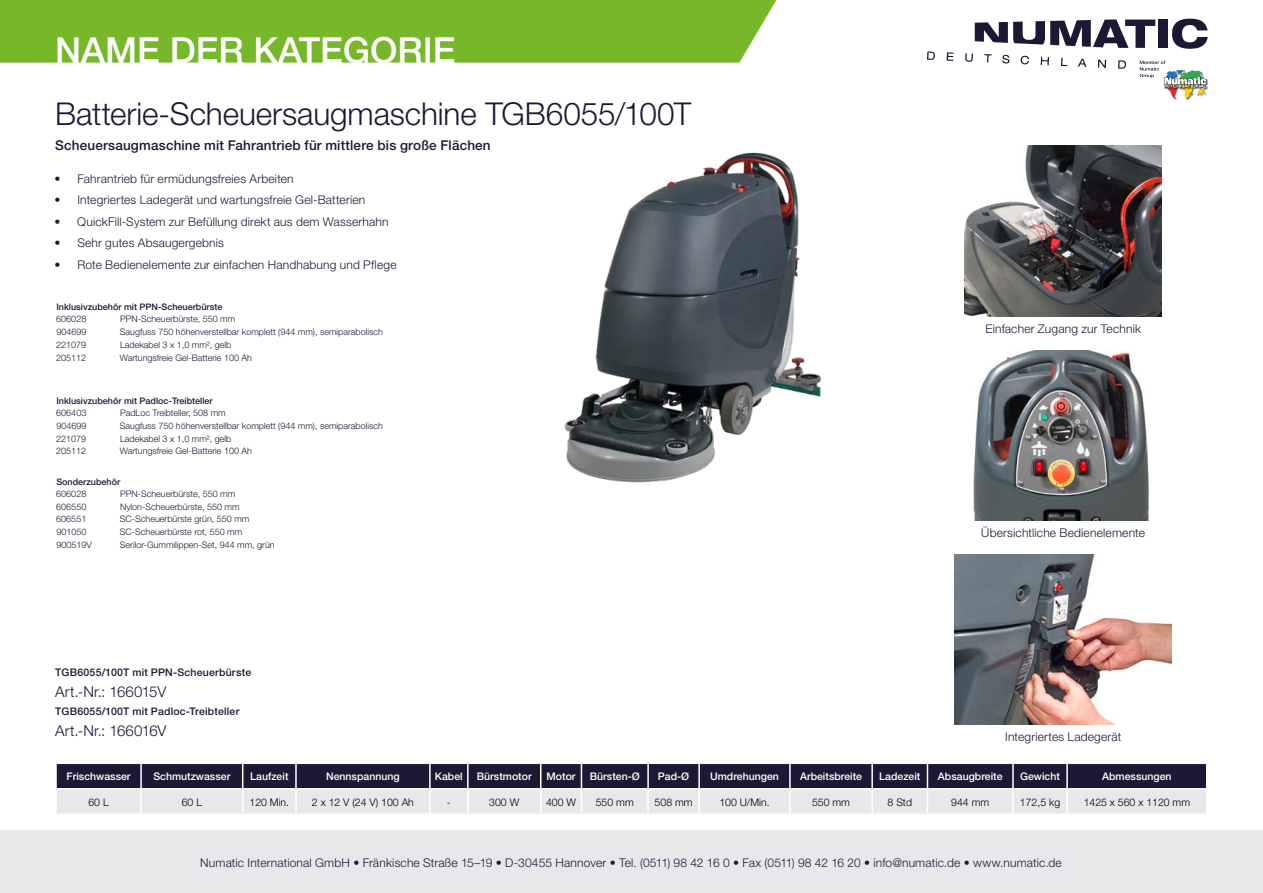
<style>
.page{position:relative;width:1263px;height:893px;background:#fff}
.page>*{position:absolute;margin:0;border:0;box-sizing:border-box;transform-origin:0 0}
.t1{font:500 36px "Helvetica Neue";color:#fff}
.Titel{font:300 31.5px "Helvetica Neue";letter-spacing:-.005em;color:#1d1934}
.t2{font:300 15px "Helvetica Neue";letter-spacing:.005em;color:#1d1934}
.Titel-2{font:500 13.5px "Helvetica Neue";letter-spacing:.01em;color:#1d1934}
.Produktbezeichnung{font:300 12px "Helvetica Neue";letter-spacing:.015em;color:#1d1934}
.t3{font:500 10.5px "Helvetica Neue";color:#fff}
.t4{font:300 10.5px "Helvetica Neue";color:#000}
.t5{font:500 10.5px "Helvetica Neue";letter-spacing:.02em;color:#1d1934}
.tabelle_text{font:300 9px "Helvetica Neue";color:#1d1934}
.tabelle_artnr{font:500 9px "Helvetica Neue";color:#1d1934}
.tabelle_artnr-2{font:300 9px "Helvetica Neue";color:#1d1934}
</style>
<div class="page">
<svg style="left:927px;top:52px;width:8px;height:8px"></svg>
<svg style="left:947px;top:52px;width:6px;height:9px"></svg>
<svg style="left:965px;top:19px;width:243px;height:80px"></svg>
<div style="left:0;top:831px;width:1263px;height:62px;background:#e8e8eb"></div>
<div style="left:0;top:0;width:776px;height:63px;background:#76b82a"></div>
<svg style="left:56px;top:763px;width:1151px;height:51px;background:#8b8997"></svg>
<hr style="left:1013px;top:788px;width:54px;height:1px;background:#fff">
<hr style="left:1012px;top:789px;width:2px;height:24px;background:#fff">
<hr style="left:1067px;top:788px;width:139px;height:1px;background:#fff">
<hr style="left:1066px;top:789px;width:2px;height:24px;background:#fff">
<img style="left:973px;top:350px;width:176px;height:170px">
<img style="left:954px;top:554px;width:218px;height:170px">
<img style="left:964px;top:146px;width:197px;height:170px">
<img style="left:564px;top:152px;width:257px;height:331px">
<p class="t1" style="left:55px;top:29px;width:402px">NAME DER KATEGORIE</p>
<p class="Titel" style="left:55px;top:94px;width:638px">Batterie-Scheuersaugmaschine TGB6055/100T</p>
<p class="Titel-2" style="left:55px;top:138px;width:437px">Scheuersaugmaschine mit Fahrantrieb für mittlere bis große Flächen</p>
<p class="Produktbezeichnung" style="left:55px;top:171px;width:241px">• Fahrantrieb für ermüdungsfreies Arbeiten</p>
<p class="Produktbezeichnung" style="left:55px;top:193px;width:312px">• Integriertes Ladegerät und wartungsfreie Gel-Batterien</p>
<p class="Produktbezeichnung" style="left:55px;top:214px;width:336px">• QuickFill-System zur Befüllung direkt aus dem Wasserhahn</p>
<p class="Produktbezeichnung" style="left:55px;top:236px;width:171px">• Sehr gutes Absaugergebnis</p>
<p class="Produktbezeichnung" style="left:55px;top:257px;width:344px">• Rote Bedienelemente zur einfachen Handhabung und Pflege</p>
<p class="tabelle_artnr" style="left:56px;top:302px;width:168px">Inklusivzubehör mit PPN-Scheuerbürste</p>
<p class="tabelle_artnr-2" style="left:56px;top:314px;width:32px">606028</p>
<p class="tabelle_text" style="left:120px;top:314px;width:117px">PPN-Scheuerbürste, 550 mm</p>
<p class="tabelle_artnr-2" style="left:56px;top:326px;width:32px">904699</p>
<p class="tabelle_text" style="left:120px;top:326px;width:265px">Saugfuss 750 höhenverstellbar komplett (944 mm), semiparabolisch</p>
<p class="tabelle_artnr-2" style="left:56px;top:339px;width:32px">221079</p>
<p class="tabelle_text" style="left:120px;top:339px;width:113px">Ladekabel 3 x 1,0 mm², gelb</p>
<p class="tabelle_artnr-2" style="left:56px;top:352px;width:32px">205112</p>
<p class="tabelle_text" style="left:120px;top:352px;width:134px">Wartungsfreie Gel-Batterie 100 Ah</p>
<p class="tabelle_artnr" style="left:56px;top:395px;width:158px">Inklusivzubehör mit Padloc-Treibteller</p>
<p class="tabelle_artnr-2" style="left:56px;top:407px;width:32px">606403</p>
<p class="tabelle_text" style="left:120px;top:407px;width:107px">PadLoc Treibteller, 508 mm</p>
<p class="tabelle_artnr-2" style="left:56px;top:420px;width:32px">904699</p>
<p class="tabelle_text" style="left:120px;top:420px;width:265px">Saugfuss 750 höhenverstellbar komplett (944 mm), semiparabolisch</p>
<p class="tabelle_artnr-2" style="left:56px;top:433px;width:32px">221079</p>
<p class="tabelle_text" style="left:120px;top:433px;width:113px">Ladekabel 3 x 1,0 mm², gelb</p>
<p class="tabelle_artnr-2" style="left:56px;top:446px;width:32px">205112</p>
<p class="tabelle_text" style="left:120px;top:446px;width:134px">Wartungsfreie Gel-Batterie 100 Ah</p>
<p class="tabelle_artnr" style="left:56px;top:476px;width:65px">Sonderzubehör</p>
<p class="tabelle_artnr-2" style="left:56px;top:488px;width:32px">606028</p>
<p class="tabelle_text" style="left:120px;top:488px;width:117px">PPN-Scheuerbürste, 550 mm</p>
<p class="tabelle_artnr-2" style="left:56px;top:501px;width:32px">606550</p>
<p class="tabelle_text" style="left:120px;top:501px;width:121px">Nylon-Scheuerbürste, 550 mm</p>
<p class="tabelle_artnr-2" style="left:56px;top:514px;width:32px">606551</p>
<p class="tabelle_text" style="left:120px;top:514px;width:131px">SC-Scheuerbürste grün, 550 mm</p>
<p class="tabelle_artnr-2" style="left:56px;top:526px;width:32px">901050</p>
<p class="tabelle_text" style="left:120px;top:526px;width:124px">SC-Scheuerbürste rot, 550 mm</p>
<p class="tabelle_artnr-2" style="left:56px;top:539px;width:37px">900519V</p>
<p class="tabelle_text" style="left:120px;top:539px;width:156px">Serilor-Gummilippen-Set, 944 mm, grün</p>
<p class="t5" style="left:55px;top:666px;width:197px">TGB6055/100T mit PPN-Scheuerbürste</p>
<p class="t2" style="left:55px;top:682px;width:113px">Art.-Nr.: 166015V</p>
<p class="t5" style="left:55px;top:705px;width:186px">TGB6055/100T mit Padloc-Treibteller</p>
<p class="t2" style="left:55px;top:722px;width:113px">Art.-Nr.: 166016V</p>
<p class="Produktbezeichnung" style="left:985px;top:321px;width:157px">Einfacher Zugang zur Technik</p>
<p class="Produktbezeichnung" style="left:981px;top:525px;width:165px">Übersichtliche Bedienelemente</p>
<p class="Produktbezeichnung" style="left:1005px;top:730px;width:118px">Integriertes Ladegerät</p>
<p class="t3" style="left:66px;top:770px;width:66px">Frischwasser</p>
<p class="t3" style="left:153px;top:770px;width:79px">Schmutzwasser</p>
<p class="t3" style="left:250px;top:770px;width:40px">Laufzeit</p>
<p class="t3" style="left:326px;top:770px;width:75px">Nennspannung</p>
<p class="t3" style="left:435px;top:770px;width:29px">Kabel</p>
<p class="t3" style="left:477px;top:770px;width:56px">Bürstmotor</p>
<p class="t3" style="left:547px;top:770px;width:30px">Motor</p>
<p class="t3" style="left:590px;top:770px;width:51px">Bürsten-Ø</p>
<p class="t3" style="left:658px;top:770px;width:33px">Pad-Ø</p>
<p class="t3" style="left:710px;top:770px;width:70px">Umdrehungen</p>
<p class="t3" style="left:800px;top:770px;width:64px">Arbeitsbreite</p>
<p class="t3" style="left:879px;top:770px;width:43px">Ladezeit</p>
<p class="t3" style="left:938px;top:770px;width:66px">Absaugbreite</p>
<p class="t3" style="left:1020px;top:770px;width:41px">Gewicht</p>
<p class="t3" style="left:1102px;top:770px;width:71px">Abmessungen</p>
<p class="t4" style="left:88px;top:795px;width:22px">60 L</p>
<p class="t4" style="left:182px;top:795px;width:22px">60 L</p>
<p class="t4" style="left:249px;top:795px;width:41px">120 Min.</p>
<p class="t4" style="left:312px;top:795px;width:103px">2 x 12 V (24 V) 100 Ah</p>
<p class="t4" style="left:447px;top:795px;width:5px">-</p>
<p class="t4" style="left:489px;top:795px;width:31px">300 W</p>
<p class="t4" style="left:546px;top:795px;width:31px">400 W</p>
<p class="t4" style="left:596px;top:795px;width:39px">550 mm</p>
<p class="t4" style="left:655px;top:795px;width:39px">508 mm</p>
<p class="t4" style="left:719px;top:795px;width:52px">100 U/Min.</p>
<p class="t4" style="left:812px;top:795px;width:39px">550 mm</p>
<p class="t4" style="left:887px;top:795px;width:26px">8 Std</p>
<p class="t4" style="left:951px;top:795px;width:39px">944 mm</p>
<p class="t4" style="left:1020px;top:795px;width:42px">172,5 kg</p>
<p class="t4" style="left:1084px;top:795px;width:108px">1425 x 560 x 1120 mm</p>
<p class="Produktbezeichnung" style="left:200px;top:855px;width:863px">Numatic International GmbH • Fränkische Straße 15–19 • D-30455 Hannover • Tel. (0511) 98 42 16 0 • Fax (0511) 98 42 16 20 • info@numatic.de • www.numatic.de</p>
</div>
